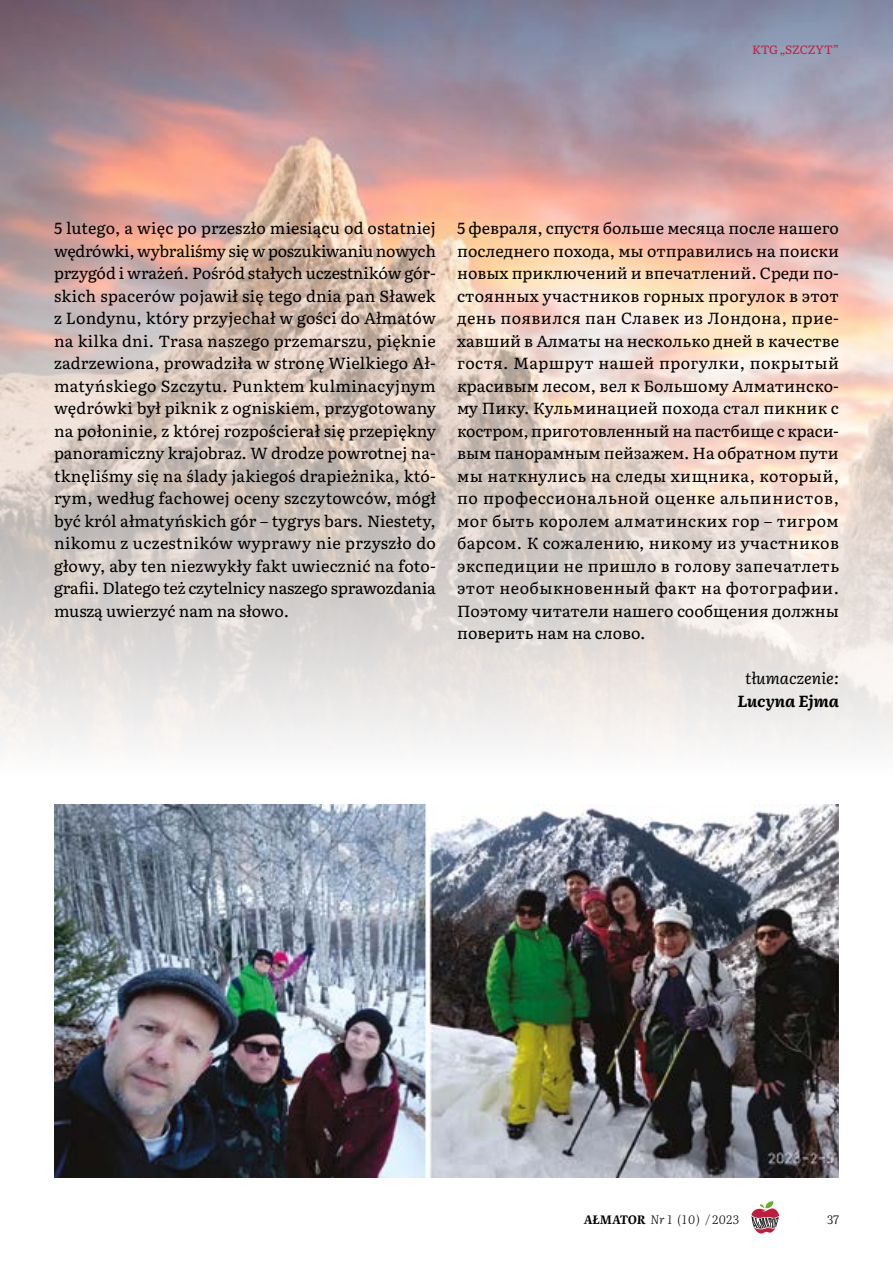
<style>
.page{position:relative;width:893px;height:1263px;background:#fff}
.page>*{position:absolute;margin:0;border:0;box-sizing:border-box;transform-origin:0 0}
.t1{font:16.05px/22.5px "Literata TT Text";color:#000;text-align:justify}
.t2{font:italic 16.05px "Literata TT Text";color:#000}
.t3{font:italic 700 16.05px "Literata TT Text";color:#000}
.t4{font:italic 300 12px "Literata TT Subhead";letter-spacing:.04em;color:#000}
.t5{font:12px "Literata TT Text";letter-spacing:-.015em;color:#c41d3e}
.t6{font:300 12px "Literata TT Subhead";color:#000}
.s1{font-weight:700}
</style>
<div class="page">
<svg style="left:751px;top:1201px;width:28px;height:32px"></svg>
<img style="left:0;top:0;width:893px;height:744px">
<img style="left:54px;top:804px;width:785px;height:373px">
<p class="t5" style="left:752px;top:40px;width:88px">KTG „SZCZYT”</p>
<p class="t1" style="left:54px;top:216px;width:383px">5 lutego, a więc po przeszło miesiącu od ostatniej wędrówki, wybraliśmy się w poszukiwaniu nowych przygód i wrażeń. Pośród stałych uczestników gór&shy;skich spacerów pojawił się tego dnia pan Sławek z Londynu, który przyjechał w gości do Ałmatów na kilka dni. Trasa naszego przemarszu, pięknie zadrzewiona, prowadziła w stronę Wielkiego Ał&shy;matyńskiego Szczytu. Punktem kulminacyjnym wędrówki był piknik z ogniskiem, przygotowany na połoninie, z której rozpościerał się przepiękny panoramiczny krajobraz. W drodze powrotnej na&shy;tknęliśmy się na ślady jakiegoś drapieżnika, któ&shy;rym, według fachowej oceny szczytowców, mógł być król ałmatyńskich gór – tygrys bars. Niestety, nikomu z uczestników wyprawy nie przyszło do głowy, aby ten niezwykły fakt uwiecznić na foto&shy;grafii. Dlatego też czytelnicy naszego sprawozdania muszą uwierzyć nam na słowo.</p>
<p class="t1" style="left:457px;top:216px;width:383px">5 февраля, спустя больше месяца после нашего последнего похода, мы отправились на поиски новых приключений и впечатлений. Среди по&shy;стоянных участников горных прогулок в этот день появился пан Славек из Лондона, прие&shy;хавший в Алматы на несколько дней в качестве гостя. Маршрут нашей прогулки, покрытый красивым лесом, вел к Большому Алматинско&shy;му Пику. Кульминацией похода стал пикник с костром, приготовленный на пастбище с краси&shy;вым панорамным пейзажем. На обратном пути мы наткнулись на следы хищника, который, по профессиональной оценке альпинистов, мог быть королем алматинских гор – тигром барсом. К сожалению, никому из участников экспедиции не пришло в голову запечатлеть этот необыкновенный факт на фотографии.<br>Поэтому читатели нашего сообщения должны поверить нам на слово.</p>
<p class="t2" style="left:745px;top:666px;width:95px">tłumaczenie:</p>
<p class="t3" style="left:737px;top:687px;width:103px">Lucyna Ejma</p>
<p class="t4" style="left:584px;top:1210px;width:157px"><span class="s1">AŁMATOR</span> Nr 1 (10) / 2023</p>
<p class="t6" style="left:827px;top:1210px;width:13px">37</p>
</div>
